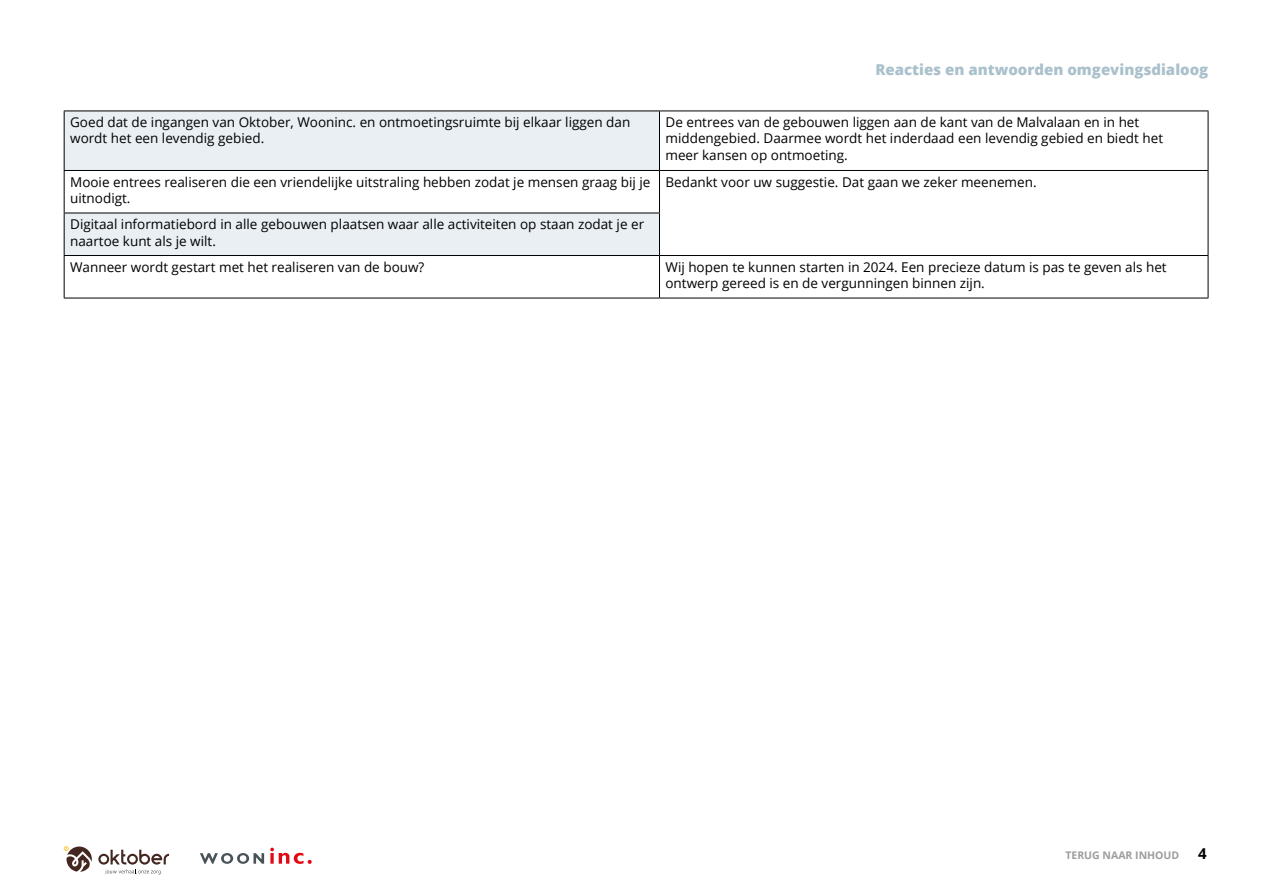
<style>
.page{position:relative;width:1263px;height:893px;background:#fff}
.page>*{position:absolute;margin:0;border:0;box-sizing:border-box;transform-origin:0 0}
.t1{font:800 15px "Open Sans";color:#aac1cc}
.t2{font:13.5px/16.2px "Open Sans";color:#000}
.t3{font:700 10.5px "Open Sans";color:#9d9d9c}
.s1{font-size:15px;color:#000}
</style>
<div class="page">
<svg style="left:200px;top:853px;width:64px;height:11px"></svg>
<svg style="left:270px;top:848px;width:42px;height:16px"></svg>
<svg style="left:64px;top:846px;width:28px;height:26px"></svg>
<svg style="left:98px;top:850px;width:71px;height:24px"></svg>
<svg style="left:65px;top:112px;width:594px;height:143px;fill:#e9eff3"></svg>
<svg style="left:660px;top:112px;width:548px;height:186px"></svg>
<hr style="left:64px;top:111px;width:1px;height:59px;background:#000">
<hr style="left:659px;top:111px;width:1px;height:59px;background:#000">
<hr style="left:64px;top:171px;width:1px;height:42px;background:#000">
<hr style="left:659px;top:171px;width:1px;height:42px;background:#000">
<hr style="left:64px;top:213px;width:1px;height:42px;background:#000">
<hr style="left:659px;top:213px;width:1px;height:42px;background:#000">
<hr style="left:64px;top:256px;width:1px;height:42px;background:#000">
<hr style="left:659px;top:256px;width:1px;height:42px;background:#000">
<hr style="left:64px;top:111px;width:595px;height:1px;background:#000">
<hr style="left:64px;top:170px;width:595px;height:1px;background:#000">
<hr style="left:64px;top:213px;width:596px;height:1px;background:#000">
<hr style="left:64px;top:255px;width:595px;height:1px;background:#000">
<hr style="left:64px;top:298px;width:595px;height:1px;background:#000">
<hr style="left:659px;top:111px;width:549px;height:1px;background:#000">
<hr style="left:1208px;top:111px;width:1px;height:59px;background:#000">
<hr style="left:659px;top:170px;width:549px;height:1px;background:#000">
<hr style="left:1208px;top:171px;width:1px;height:42px;background:#000">
<hr style="left:1208px;top:213px;width:1px;height:42px;background:#000">
<hr style="left:659px;top:255px;width:549px;height:1px;background:#000">
<hr style="left:1208px;top:256px;width:1px;height:42px;background:#000">
<hr style="left:659px;top:298px;width:549px;height:1px;background:#000">
<p class="t1" style="left:875px;top:58px;width:334px">Reacties en antwoorden omgevingsdialoog</p>
<p class="t2" style="left:70px;top:114px;width:562px">Goed dat de ingangen van Oktober, Wooninc. en ontmoetingsruimte bij elkaar liggen dan wordt het een levendig gebied.</p>
<p class="t2" style="left:665px;top:114px;width:499px">De entrees van de gebouwen liggen aan de kant van de Malvalaan en in het middengebied. Daarmee wordt het inderdaad een levendig gebied en biedt het meer kansen op ontmoeting.</p>
<p class="t2" style="left:70px;top:173px;width:582px">Mooie entrees realiseren die een vriendelijke uitstraling hebben zodat je mensen graag bij je uitnodigt.</p>
<p class="t2" style="left:665px;top:173px;width:373px">Bedankt voor uw suggestie. Dat gaan we zeker meenemen.</p>
<p class="t2" style="left:70px;top:216px;width:575px">Digitaal informatiebord in alle gebouwen plaatsen waar alle activiteiten op staan zodat je er naartoe kunt als je wilt.</p>
<p class="t2" style="left:70px;top:258px;width:356px">Wanneer wordt gestart met het realiseren van de bouw?</p>
<p class="t2" style="left:665px;top:258px;width:503px">Wij hopen te kunnen starten in 2024. Een precieze datum is pas te geven als het ontwerp gereed is en de vergunningen binnen zijn.</p>
<p class="t3" style="left:1065px;top:848px;width:143px">TERUG NAAR INHOUD <span class="s1">4</span></p>
</div>
